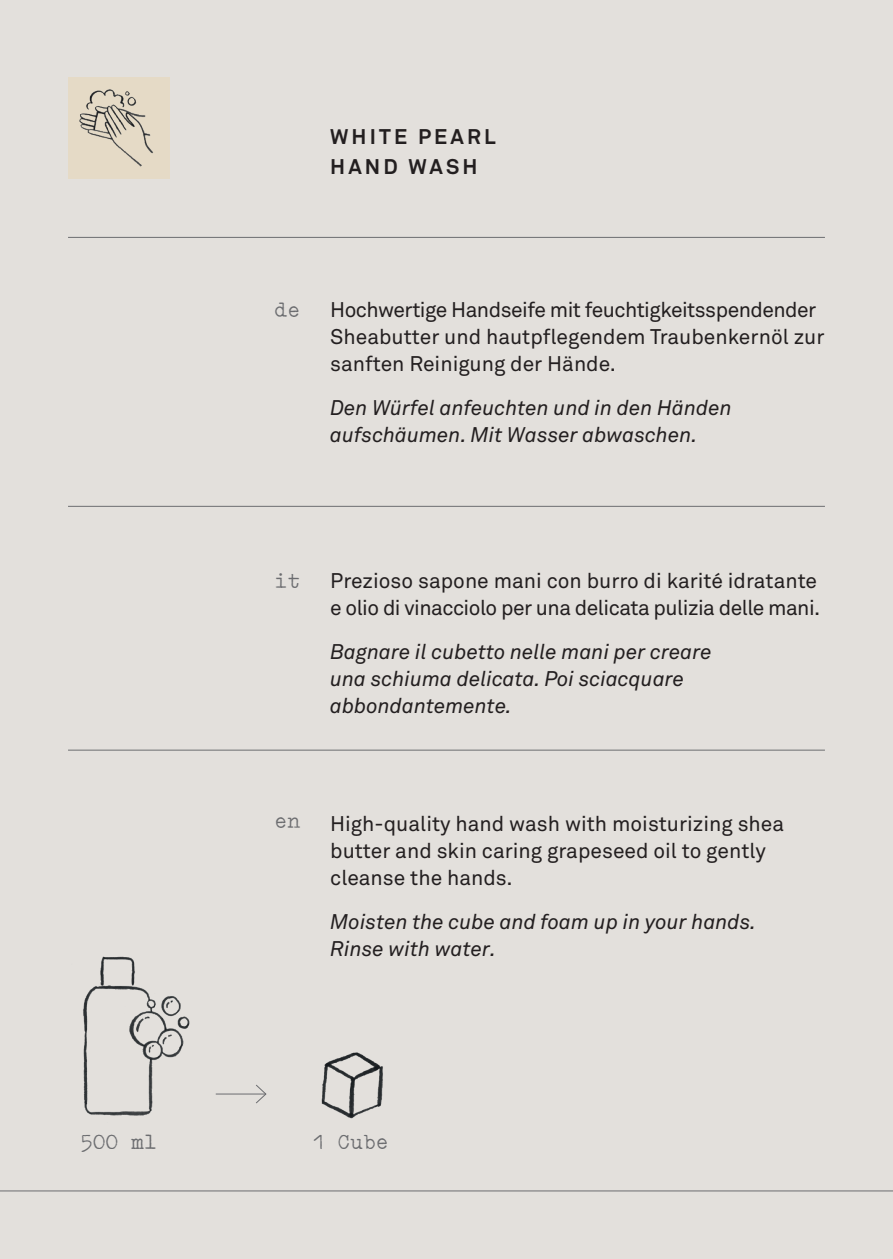
<style>
.page{position:relative;width:893px;height:1259px;background:#e3e0dc}
.page>*{position:absolute;margin:0;border:0;box-sizing:border-box;transform-origin:0 0}
.t1{font:21px/27px "Akkurat Pro";color:#231f20}
.t2{font:italic 21px/27px "Akkurat Pro";color:#231f20}
.t3{font:21px/27px "Akkurat Pro";letter-spacing:-.025em;color:#231f20}
.t4{font:700 21px/30px "Akkurat Pro";letter-spacing:.15em;color:#231f20}
.t5{font:21px "Old Typewriter Reg";color:#6c6d70}
</style>
<div class="page">
<hr style="left:68px;top:506px;width:757px;height:1px;background:#6c6d70">
<hr style="left:68px;top:237px;width:757px;height:1px;background:#6c6d70">
<hr style="left:68px;top:749px;width:757px;height:1px;background:#6c6d70">
<hr style="left:0;top:1190px;width:893px;height:1px;background:#6c6d70">
<div style="left:68px;top:77px;width:101px;height:101px;background:#e5dac6"></div>
<img style="left:79px;top:89px;width:74px;height:78px">
<hr style="left:216px;top:1093px;width:50px;height:1px;background:#6c6d70">
<svg style="left:255px;top:1084px;width:12px;height:20px"></svg>
<img style="left:83px;top:956px;width:107px;height:160px">
<img style="left:321px;top:1052px;width:62px;height:67px">
<p class="t4" style="left:330px;top:122px;width:167px">WHITE PEARL<br>HAND WASH</p>
<p class="t5" style="left:275px;top:298px;width:27px">de</p>
<p class="t1" style="left:330px;top:297px;width:496px">Hochwertige Handseife mit feuchtigkeitsspendender<br>Sheabutter und hautpflegendem Traubenkernöl zur sanften Reinigung der Hände.</p>
<p class="t2" style="left:330px;top:395px;width:403px">Den Würfel anfeuchten und in den Händen aufschäumen. Mit Wasser abwaschen.</p>
<p class="t5" style="left:275px;top:568px;width:27px">it</p>
<p class="t3" style="left:330px;top:568px;width:492px">Prezioso sapone mani con burro di karité idratante e olio di vinacciolo per una delicata pulizia delle mani.</p>
<p class="t2" style="left:330px;top:639px;width:383px">Bagnare il cubetto nelle mani per creare una schiuma delicata. Poi sciacquare abbondantemente.</p>
<p class="t5" style="left:275px;top:808px;width:27px">en</p>
<p class="t1" style="left:330px;top:810px;width:456px">High-quality hand wash with moisturizing shea butter and skin caring grapeseed oil to gently cleanse the hands.</p>
<p class="t2" style="left:330px;top:908px;width:428px">Moisten the cube and foam up in your hands.<br>Rinse with water.</p>
<p class="t5" style="left:80px;top:1129px;width:78px">500 ml</p>
<p class="t5" style="left:312px;top:1129px;width:78px">1 Cube</p>
</div>
